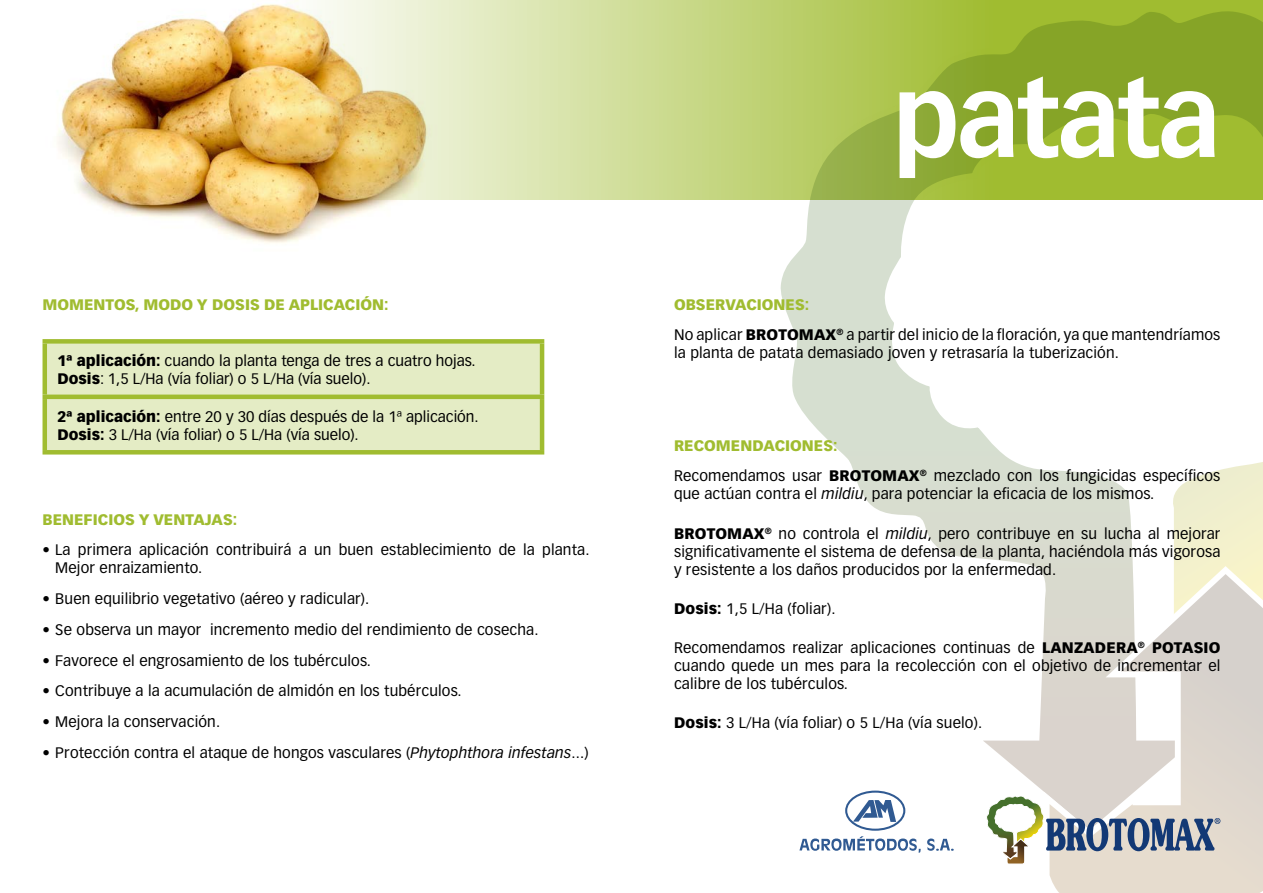
<style>
.page{position:relative;width:1263px;height:893px;background:#fff}
.page>*{position:absolute;margin:0;border:0;box-sizing:border-box;transform-origin:0 0}
.t1{font:700 108px "Vectora LH";letter-spacing:-.025em;color:#fff}
.t2{font:15px/18px "Vectora LH";letter-spacing:.01em;color:#000}
.t3{font:900 15px "Vectora LH";color:#a0bc30}
.s1{font-weight:900}
.s2{font-style:italic}
.s3{font-weight:900;color:#a0bc30}
</style>
<div class="page">
<svg style="left:457px;top:0;width:806px;height:200px;background:#d0de9a"></svg>
<img style="left:57px;top:0;width:400px;height:243px">
<svg style="left:775px;top:4px;width:488px;height:827px"></svg>
<svg style="left:1040px;top:562px;width:223px;height:331px;background:#e1dcd4"></svg>
<svg style="left:846px;top:792px;width:58px;height:38px"></svg>
<div style="left:845px;top:791px;width:60px;height:40px;border:2px solid #305a92;border-radius:50%"></div>
<svg style="left:853px;top:800px;width:43px;height:22px"></svg>
<svg style="left:799px;top:836px;width:122px;height:17px"></svg>
<svg style="left:927px;top:838px;width:27px;height:13px"></svg>
<div style="left:47px;top:344px;width:493px;height:106px;background:#e4ecc5"></div>
<div style="left:43px;top:339px;width:501px;height:5px;background:#a0bc30"></div>
<hr style="left:43px;top:344px;width:4px;height:51px;background:#a0bc30">
<hr style="left:540px;top:344px;width:4px;height:51px;background:#a0bc30">
<hr style="left:43px;top:395px;width:501px;height:4px;background:#a0bc30">
<hr style="left:43px;top:399px;width:4px;height:51px;background:#a0bc30">
<hr style="left:540px;top:399px;width:4px;height:51px;background:#a0bc30">
<div style="left:43px;top:450px;width:501px;height:5px;background:#a0bc30"></div>
<svg style="left:986px;top:796px;width:234px;height:69px"></svg>
<p class="t3" style="left:43px;top:295px;width:347px">MOMENTOS, MODO Y DOSIS DE APLICACIÓN:</p>
<p class="t2" style="left:58px;top:352px;width:420px"><span class="s1">1ª aplicación:</span> cuando la planta tenga de tres a cuatro hojas.<br><span class="s1">Dosis</span>: 1,5 L/Ha (vía foliar) o 5 L/Ha (vía suelo).</p>
<p class="t2" style="left:58px;top:407px;width:423px"><span class="s1">2ª aplicación:</span> entre 20 y 30 días después de la 1ª aplicación.<br><span class="s1">Dosis:</span> 3 L/Ha (vía foliar) o 5 L/Ha (vía suelo).</p>
<p class="t3" style="left:43px;top:510px;width:196px">BENEFICIOS Y VENTAJAS:</p>
<p class="t2" style="left:55px;top:541px;width:536px;text-indent:-13px">• La primera aplicación contribuirá a un buen establecimiento de la planta.<br>Mejor enraizamiento.</p>
<p class="t2" style="left:43px;top:590px;width:328px">• Buen equilibrio vegetativo (aéreo y radicular).</p>
<p class="t2" style="left:43px;top:621px;width:498px">• Se observa un mayor incremento medio del rendimiento de cosecha.</p>
<p class="t2" style="left:43px;top:651px;width:330px">• Favorece el engrosamiento de los tubérculos.</p>
<p class="t2" style="left:43px;top:682px;width:421px">• Contribuye a la acumulación de almidón en los tubérculos.</p>
<p class="t2" style="left:43px;top:713px;width:179px">• Mejora la conservación.</p>
<p class="t2" style="left:43px;top:744px;width:547px">• Protección contra el ataque de hongos vasculares (<span class="s2">Phytophthora infestans</span>...)</p>
<h1 class="t1" style="left:892px;top:53px;width:330px">patata</h1>
<p class="t2" style="left:674px;top:289px;width:548px;line-height:30.8px"><span class="s3">OBSERVACIONES:<br></span>No aplicar <span class="s1">BROTOMAX</span><sup>®</sup> a partir del inicio de la floración, ya que mantendríamos</p>
<p class="t2" style="left:674px;top:344px;width:446px">la planta de patata demasiado joven y retrasaría la tuberización.</p>
<p class="t2" style="left:674px;top:430px;width:548px;line-height:30.8px"><span class="s3">RECOMENDACIONES:<br></span>Recomendamos usar <span class="s1">BROTOMAX</span><sup>®</sup> mezclado con los fungicidas específicos</p>
<p class="t2" style="left:674px;top:485px;width:482px">que actúan contra el <span class="s2">mildiu</span>, para potenciar la eficacia de los mismos.</p>
<p class="t2" style="left:674px;top:524px;width:548px;text-align:justify"><span class="s1">BROTOMAX</span><sup>®</sup> no controla el <span class="s2">mildiu</span>, pero contribuye en su lucha al mejorar significativamente el sistema de defensa de la planta, haciéndola más vigorosa y resistente a los daños producidos por la enfermedad.</p>
<p class="t2" style="left:674px;top:600px;width:163px"><span class="s1">Dosis:</span> 1,5 L/Ha (foliar).</p>
<p class="t2" style="left:674px;top:639px;width:548px;text-align:justify">Recomendamos realizar aplicaciones continuas de <span class="s1">LANZADERA</span><sup>®</sup> <span class="s1">POTASIO </span>cuando quede un mes para la recolección con el objetivo de incrementar el calibre de los tubérculos.</p>
<p class="t2" style="left:674px;top:714px;width:310px"><span class="s1">Dosis:</span> 3 L/Ha (vía foliar) o 5 L/Ha (vía suelo).</p>
</div>
